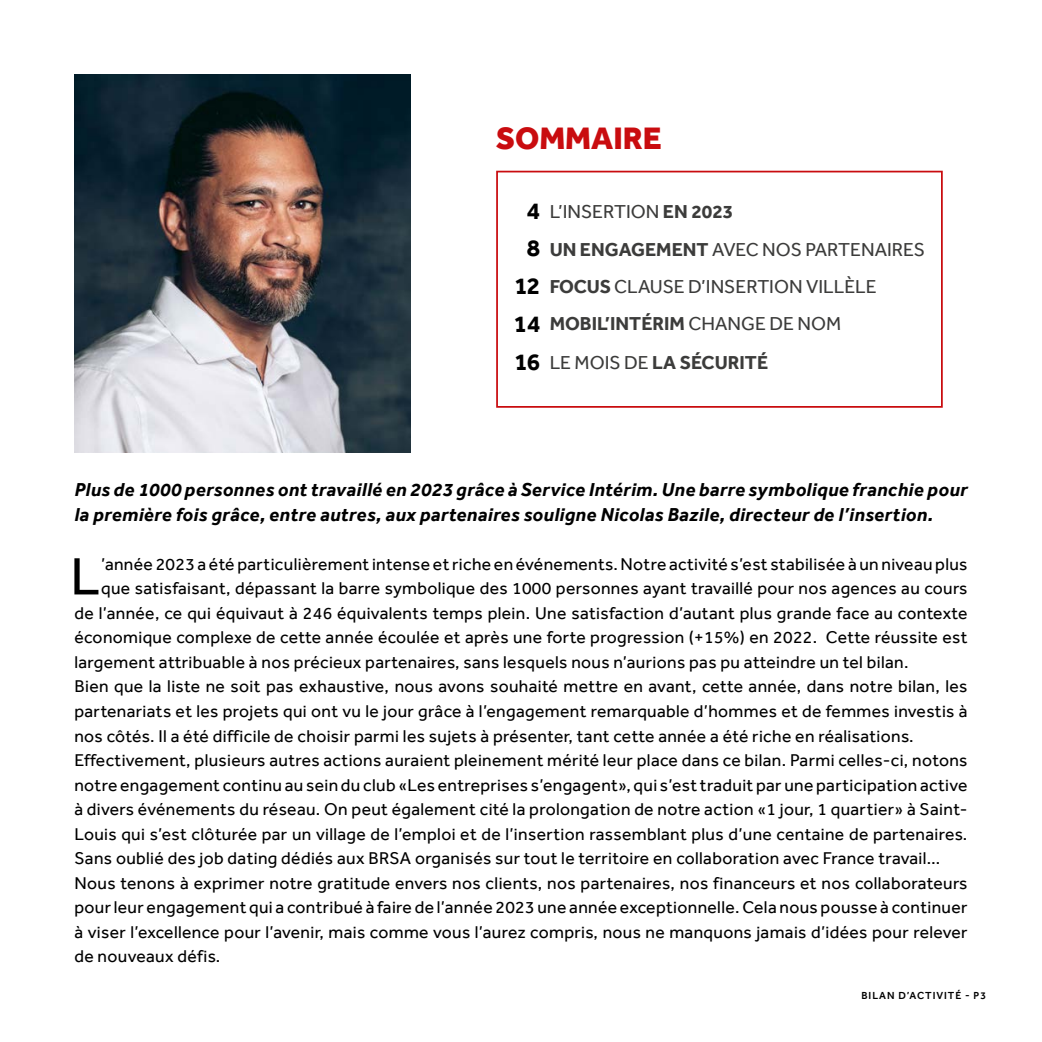
<style>
.page{position:relative;width:1042px;height:1042px;background:#fff}
.page>*{position:absolute;margin:0;border:0;box-sizing:border-box;transform-origin:0 0}
.t1{font:54.25px "Effra";color:#000}
.t2{font:800 31.85px "Effra";color:#c90c0f}
.t3{font:700 24.5px/37.3px "Effra";color:#000;text-align:center}
.t4{font:italic 700 19.25px/24.5px "Effra";letter-spacing:.02em;color:#000}
.t5{font:19.25px "Effra";color:#3c3c3b}
.t6{font:700 19.25px "Effra";color:#3c3c3b}
.t7{font:17.5px "Effra";letter-spacing:.02em;color:#000}
.t8{font:500 10.5px "Effra";letter-spacing:.09em;color:#000}
.s1{font-weight:700}
.s2{font-size:24.5px;color:#000}
.s3{font-weight:400}
</style>
<div class="page">
<div style="left:496px;top:171px;width:447px;height:237px;border:2px solid #c90c0f"></div>
<img style="left:74px;top:74px;width:337px;height:378px">
<h2 class="t2" style="left:496px;top:119px;width:167px">SOMMAIRE</h2>
<h3 class="t3" style="left:514px;top:192px;width:27px">4<br>8<br>12</h3>
<p class="t5" style="left:550px;top:200px;width:185px">L’INSERTION <span class="s1">EN 2023</span></p>
<p class="t5" style="left:550px;top:238px;width:377px"><span class="s1">UN ENGAGEMENT</span> AVEC NOS PARTENAIRES</p>
<p class="t5" style="left:550px;top:275px;width:328px"><span class="s1">FOCUS</span> CLAUSE D’INSERTION VILLÈLE</p>
<p class="t6" style="left:514px;top:312px;width:329px"><span class="s2">14</span> MOBIL’INTÉRIM <span class="s3">CHANGE DE NOM</span></p>
<h3 class="t3" style="left:514px;top:343px;width:27px">16</h3>
<p class="t6" style="left:550px;top:351px;width:220px"><span class="s3">LE MOIS DE</span> LA SÉCURITÉ</p>
<p class="t4" style="left:74px;top:477px;width:894px">Plus de 1000 personnes ont travaillé en 2023 grâce à Service Intérim. Une barre symbolique franchie pour la première fois grâce, entre autres, aux partenaires souligne Nicolas Bazile, directeur de l’insertion.</p>
<h1 class="t1" style="left:70px;top:544px;width:31px">L</h1>
<p class="t7" style="left:101px;top:554px;width:868px">’année 2023 a été particulièrement intense et riche en événements. Notre activité s’est stabilisée à un niveau plus</p>
<p class="t7" style="left:101px;top:578px;width:868px">que satisfaisant, dépassant la barre symbolique des 1000 personnes ayant travaillé pour nos agences au cours</p>
<p class="t7" style="left:74px;top:603px;width:894px">de l’année, ce qui équivaut à 246 équivalents temps plein. Une satisfaction d’autant plus grande face au contexte</p>
<p class="t7" style="left:74px;top:627px;width:894px">économique complexe de cette année écoulée et après une forte progression (+15%) en 2022. Cette réussite est</p>
<p class="t7" style="left:74px;top:652px;width:835px">largement attribuable à nos précieux partenaires, sans lesquels nous n’aurions pas pu atteindre un tel bilan.</p>
<p class="t7" style="left:74px;top:676px;width:894px">Bien que la liste ne soit pas exhaustive, nous avons souhaité mettre en avant, cette année, dans notre bilan, les</p>
<p class="t7" style="left:74px;top:701px;width:894px">partenariats et les projets qui ont vu le jour grâce à l’engagement remarquable d’hommes et de femmes investis à</p>
<p class="t7" style="left:74px;top:725px;width:841px">nos côtés. Il a été difficile de choisir parmi les sujets à présenter, tant cette année a été riche en réalisations.</p>
<p class="t7" style="left:74px;top:750px;width:894px">Effectivement, plusieurs autres actions auraient pleinement mérité leur place dans ce bilan. Parmi celles-ci, notons</p>
<p class="t7" style="left:74px;top:774px;width:894px">notre engagement continu au sein du club «Les entreprises s’engagent», qui s’est traduit par une participation active</p>
<p class="t7" style="left:74px;top:799px;width:894px">à divers événements du réseau. On peut également cité la prolongation de notre action «1 jour, 1 quartier» à Saint-</p>
<p class="t7" style="left:74px;top:823px;width:894px">Louis qui s’est clôturée par un village de l’emploi et de l’insertion rassemblant plus d’une centaine de partenaires.</p>
<p class="t7" style="left:74px;top:848px;width:867px">Sans oublié des job dating dédiés aux BRSA organisés sur tout le territoire en collaboration avec France travail…</p>
<p class="t7" style="left:74px;top:872px;width:894px">Nous tenons à exprimer notre gratitude envers nos clients, nos partenaires, nos financeurs et nos collaborateurs</p>
<p class="t7" style="left:74px;top:897px;width:894px">pour leur engagement qui a contribué à faire de l’année 2023 une année exceptionnelle. Cela nous pousse à continuer</p>
<p class="t7" style="left:74px;top:921px;width:895px">à viser l’excellence pour l’avenir, mais comme vous l’aurez compris, nous ne manquons jamais d’idées pour relever</p>
<p class="t7" style="left:74px;top:946px;width:147px">de nouveaux défis.</p>
<p class="t8" style="left:861px;top:989px;width:126px">BILAN D’ACTIVITÉ - P3</p>
</div>
